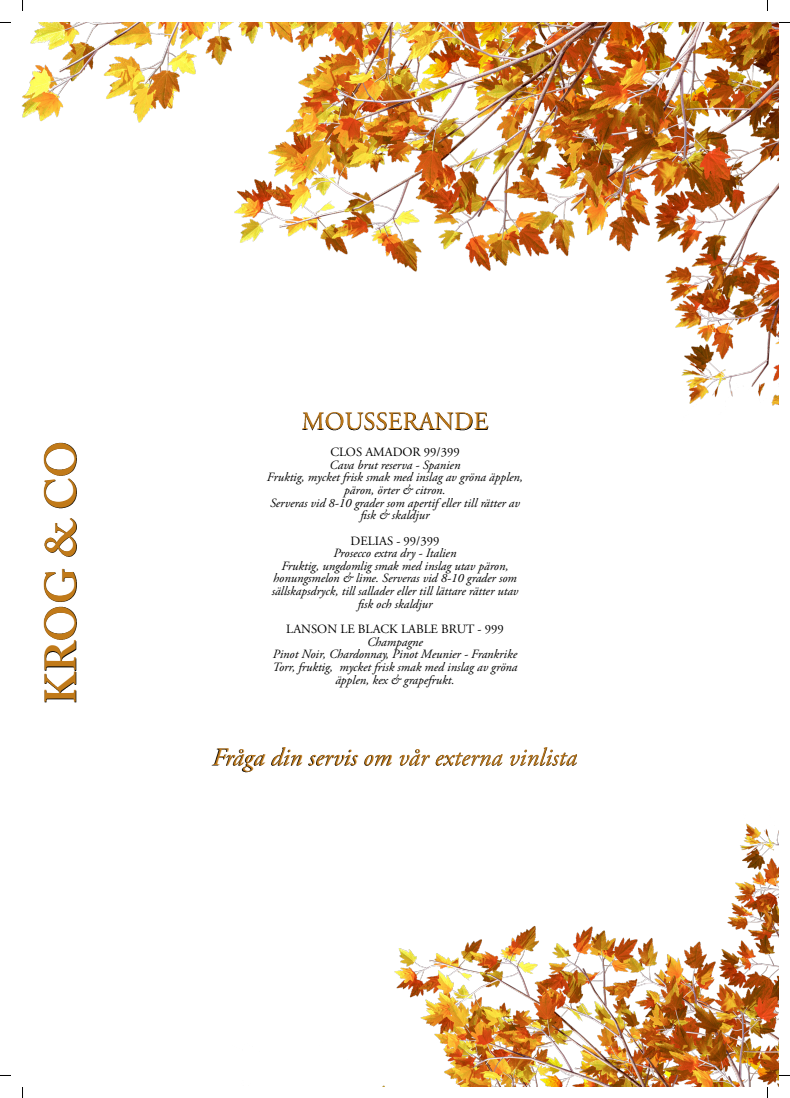
<style>
.page{position:relative;width:790px;height:1098px;background:#fff}
.page>*{position:absolute;margin:0;border:0;box-sizing:border-box;transform-origin:0 0}
.t1{font:600 43.88px "Adobe Caslon Pro";color:#c17a19}
.t2{font:italic 25px "Adobe Garamond Pro";color:#c17a19}
.t3{font:25px "Adobe Garamond Pro";color:#c17a19}
.t4{font:italic 12.62px/12.6px "Adobe Garamond Pro";color:#000;text-align:center}
.t5{font:12.62px "Adobe Garamond Pro";color:#000}
</style>
<div class="page">
<img style="left:21px;top:22px;width:757px;height:384px">
<img style="left:383px;top:823px;width:395px;height:263px">
<img style="left:291px;top:402px;width:221px;height:29px">
<img style="left:211px;top:747px;width:366px;height:26px">
<img style="left:21px;top:364px;width:97px;height:339px">
<h1 class="t1" style="left:35px;top:703px;width:264px;rotate:-90deg">KROG &amp; CO</h1>
<h2 class="t3" style="left:302px;top:406px;width:188px">MOUSSERANDE</h2>
<p class="t5" style="left:330px;top:444px;width:131px">CLOS AMADOR 99/399</p>
<p class="t4" style="left:267px;top:459px;width:257px">Cava brut reserva - Spanien<br>Fruktig, mycket frisk smak med inslag av gröna äpplen, päron, örter &amp; citron.<br>Serveras vid 8-10 grader som apertif eller till rätter av fisk &amp; skaldjur</p>
<p class="t5" style="left:350px;top:533px;width:90px">DELIAS - 99/399</p>
<p class="t4" style="left:271px;top:547px;width:248px">Prosecco extra dry - Italien<br>Fruktig, ungdomlig smak med inslag utav päron, honungsmelon &amp; lime. Serveras vid 8-10 grader som sällskapsdryck, till sallader eller till lättare rätter utav fisk och skaldjur</p>
<p class="t5" style="left:286px;top:621px;width:219px">LANSON LE BLACK LABLE BRUT - 999</p>
<p class="t4" style="left:272px;top:635px;width:246px">Champagne<br>Pinot Noir, Chardonnay, Pinot Meunier - Frankrike Torr, fruktig, mycket frisk smak med inslag av gröna äpplen, kex &amp; grapefrukt.</p>
<h2 class="t2" style="left:213px;top:742px;width:365px">Fråga din servis om vår externa vinlista</h2>
</div>
